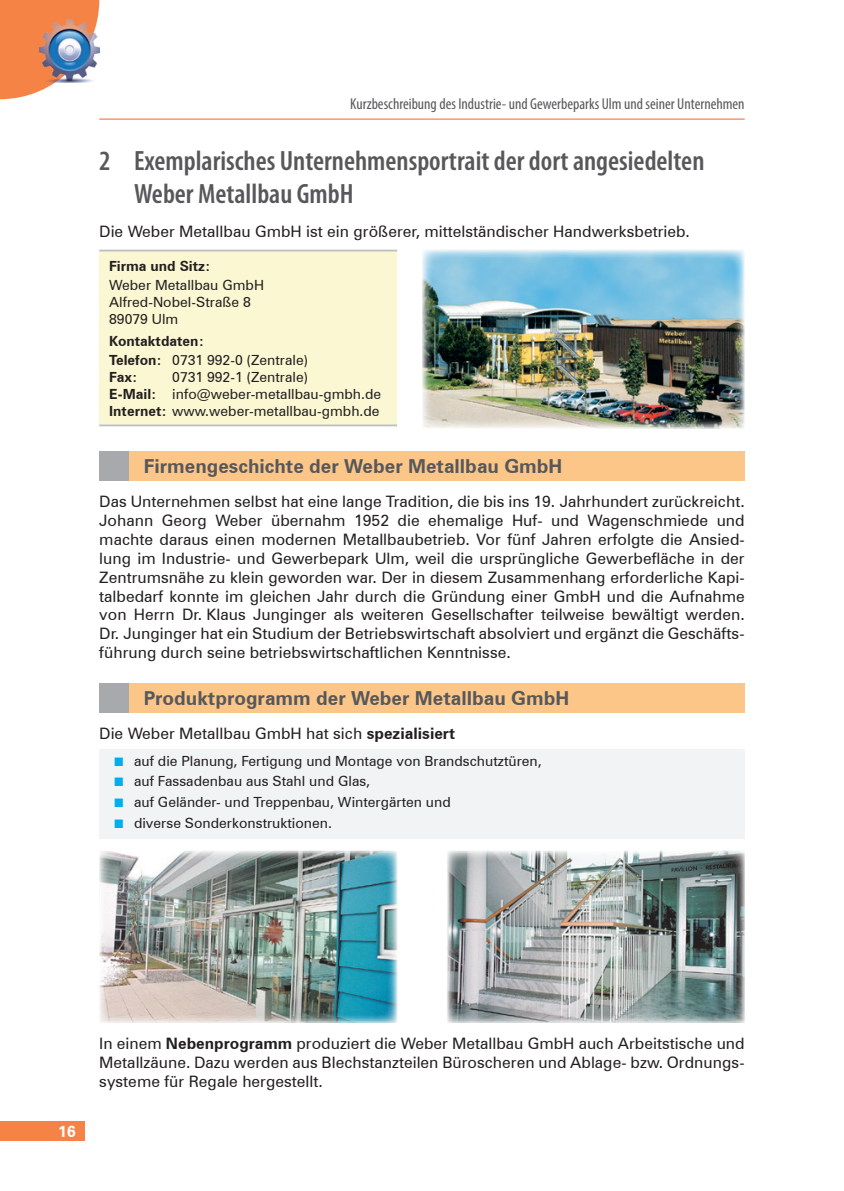
<style>
.page{position:relative;width:844px;height:1191px;background:#fff}
.page>*{position:absolute;margin:0;border:0;box-sizing:border-box;transform-origin:0 0}
.t1{font:600 condensed 28px/33.6px "Myriad Pro";color:#57585a}
.Fließtext{font:700 19.25px "Zurich BT";color:#57585a}
.Fließtext-2{font:15.75px/18.9px "Zurich BT";color:#231f20;text-align:justify}
.Kolumnentitel_links{font:condensed 15.75px "Myriad Pro";color:#57585a}
.t2{font:700 15.75px "Zurich BT";color:#fff}
.Grundtext{font:14px/16.8px "Zurich BT";color:#231f20}
.Grundtext-2{font:700 14px "Zurich BT";color:#231f20}
.s1{font-weight:700}
.s2{font-family:"Uni Math";font-size:12.25px;color:#00aeef}
</style>
<div class="page">
<hr style="left:99px;top:119px;width:645px;height:1px;background:#f36421">
<svg style="left:0;top:0;width:99px;height:99px"></svg>
<img style="left:40px;top:20px;width:59px;height:62px">
<div style="left:0;top:1121px;width:84px;height:20px;background:#f58345"></div>
<div style="left:99px;top:748px;width:645px;height:28px;background:#f2f3f4"></div>
<div style="left:99px;top:769px;width:645px;height:28px;background:#f2f3f4"></div>
<div style="left:99px;top:790px;width:645px;height:28px;background:#f2f3f4"></div>
<div style="left:99px;top:811px;width:645px;height:27px;background:#f2f3f4"></div>
<div style="left:99px;top:250px;width:298px;height:175px;background:#faf7d2"></div>
<hr style="left:99px;top:250px;width:298px;height:1px;background:#bcbdc0">
<hr style="left:99px;top:424px;width:298px;height:2px;background:#bcbdc0">
<div style="left:99px;top:451px;width:30px;height:29px;background:#a8a9ad"></div>
<div style="left:129px;top:451px;width:615px;height:29px;background:#fdc689"></div>
<div style="left:99px;top:683px;width:30px;height:29px;background:#a8a9ad"></div>
<div style="left:129px;top:683px;width:615px;height:29px;background:#fdc689"></div>
<img style="left:99px;top:851px;width:298px;height:172px">
<img style="left:447px;top:851px;width:297px;height:172px">
<img style="left:422px;top:250px;width:322px;height:178px">
<p class="Kolumnentitel_links" style="left:350px;top:94px;width:396px">Kurzbeschreibung des Industrie- und Gewerbeparks Ulm und seiner Unternehmen</p>
<p class="t1" style="left:134px;top:144px;width:572px;text-indent:-35px">2 Exemplarisches Unternehmensportrait der dort angesiedelten<br>Weber Metallbau GmbH</p>
<p class="Fließtext-2" style="left:99px;top:222px;width:592px">Die Weber Metallbau GmbH ist ein größerer, mittelständischer Handwerksbetrieb.</p>
<p class="Grundtext-2" style="left:109px;top:258px;width:103px">Firma und Sitz:</p>
<p class="Grundtext" style="left:109px;top:277px;width:156px">Weber Metallbau GmbH<br>Alfred-Nobel-Straße 8<br>89079 Ulm</p>
<p class="Grundtext-2" style="left:109px;top:332px;width:96px">Kontaktdaten:</p>
<p class="Grundtext" style="left:109px;top:351px;width:200px"><span class="s1">Telefon:</span> 0731 992-0 (Zentrale)<br><span class="s1">Fax:</span></p>
<p class="Grundtext" style="left:109px;top:368px;width:273px;text-indent:63px">0731 992-1 (Zentrale)<br><span class="s1">E-Mail:</span> info@weber-metallbau-gmbh.de<br><span class="s1">Internet:</span> www.weber-metallbau-gmbh.de</p>
<p class="Fließtext" style="left:144px;top:454px;width:420px">Firmengeschichte der Weber Metallbau GmbH</p>
<p class="Fließtext-2" style="left:99px;top:492px;width:646px">Das Unternehmen selbst hat eine lange Tradition, die bis ins 19. Jahrhundert zurückreicht.<br>Johann Georg Weber übernahm 1952 die ehemalige Huf- und Wagenschmiede und machte daraus einen modernen Metallbaubetrieb. Vor fünf Jahren erfolgte die Ansied&shy;lung im Industrie- und Gewerbepark Ulm, weil die ursprüngliche Gewerbefläche in der Zentrumsnähe zu klein geworden war. Der in diesem Zusammenhang erforderliche Kapi&shy;talbedarf konnte im gleichen Jahr durch die Gründung einer GmbH und die Aufnahme von Herrn Dr. Klaus Junginger als weiteren Gesellschafter teilweise bewältigt werden.<br>Dr. Junginger hat ein Studium der Betriebswirtschaft absolviert und ergänzt die Geschäfts&shy;führung durch seine betriebswirtschaftlichen Kenntnisse.</p>
<p class="Fließtext" style="left:144px;top:686px;width:426px">Produktprogramm der Weber Metallbau GmbH</p>
<p class="Fließtext-2" style="left:99px;top:723px;width:357px">Die Weber Metallbau GmbH hat sich <span class="s1">spezialisiert</span></p>
<p class="Grundtext" style="left:114px;top:752px;width:429px"><span class="s2">■</span> auf die Planung, Fertigung und Montage von Brandschutztüren,</p>
<p class="Grundtext" style="left:114px;top:773px;width:257px"><span class="s2">■</span> auf Fassadenbau aus Stahl und Glas,</p>
<p class="Grundtext" style="left:114px;top:793px;width:338px"><span class="s2">■</span> auf Geländer- und Treppenbau, Wintergärten und</p>
<p class="Grundtext" style="left:114px;top:814px;width:219px"><span class="s2">■</span> diverse Sonderkonstruktionen.</p>
<p class="t2" style="left:58px;top:1122px;width:19px">16</p>
<p class="Fließtext-2" style="left:99px;top:1034px;width:646px">In einem <span class="s1">Nebenprogramm</span> produziert die Weber Metallbau GmbH auch Arbeitstische und Metallzäune. Dazu werden aus Blechstanzteilen Büroscheren und Ablage- bzw. Ordnungs&shy;systeme für Regale hergestellt.</p>
</div>
